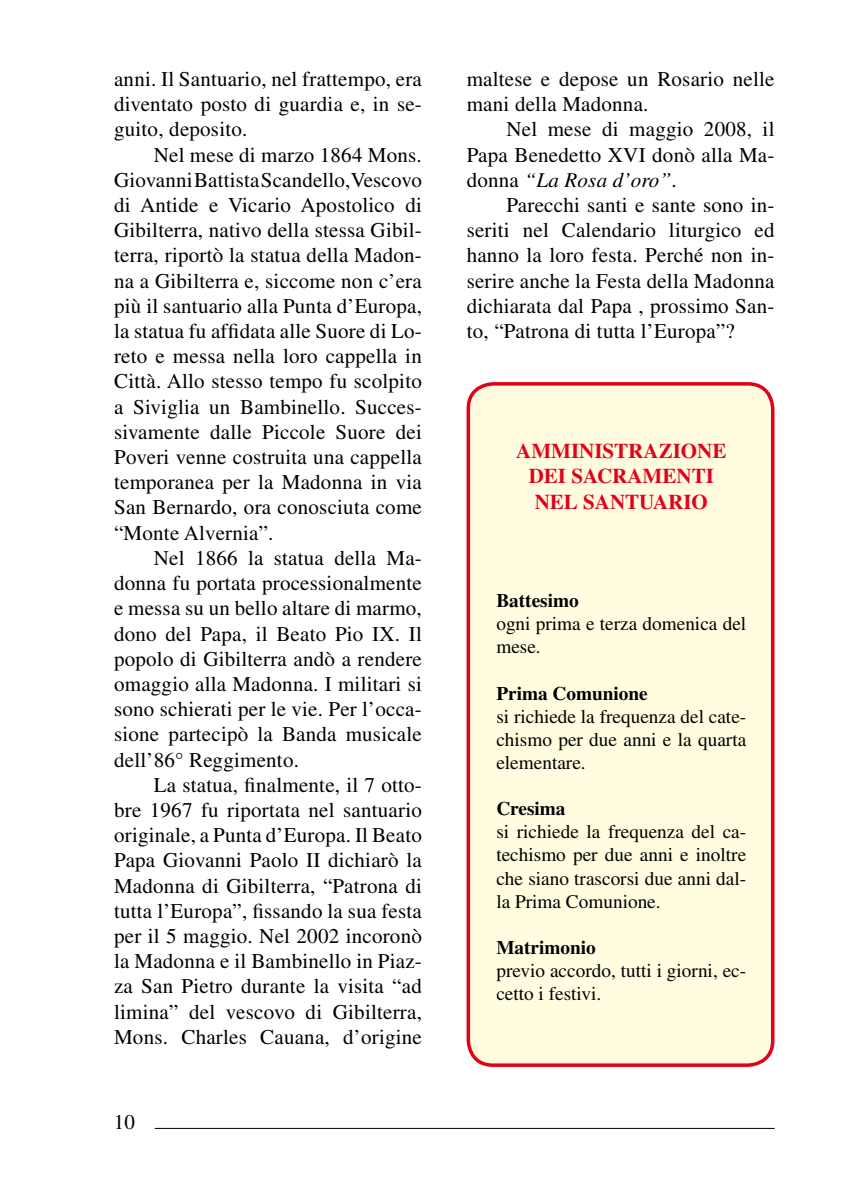
<style>
.page{position:relative;width:844px;height:1191px;background:#fff}
.page>*{position:absolute;margin:0;border:0;box-sizing:border-box;transform-origin:0 0}
.t1{font:21px/25.2px "Times";letter-spacing:.01em;color:#000;text-align:justify}
.t2{font:700 21px/25.2px "Times";color:#e2001a;text-align:center}
.t3{font:19.25px/23.1px "Times";color:#000}
.t4{font:700 19.25px "Times";color:#000}
.s1{font-style:italic}
</style>
<div class="page">
<hr style="left:155px;top:1128px;width:619px;height:1px;background:#000">
<div style="left:468px;top:384px;width:304px;height:681px;background:#fffcdf;border-radius:25px"></div>
<div style="left:466px;top:382px;width:308px;height:685px;border:4px solid #e2001a;border-radius:25px"></div>
<p class="t1" style="left:114px;top:66px;width:309px">anni. Il Santuario, nel frattempo, era diventato posto di guardia e, in se&shy;guito, deposito.</p>
<p class="t1" style="left:114px;top:142px;width:309px;text-indent:40px">Nel mese di marzo 1864 Mons.<br>Giovanni Battista Scandello,Vescovo di Antide e Vicario Apostolico di Gibilterra, nativo della stessa Gibil&shy;terra, riportò la statua della Madon&shy;na a Gibilterra e, siccome non c’era più il santuario alla Punta d’Europa, la statua fu affidata alle Suore di Lo&shy;reto e messa nella loro cappella in Città. Allo stesso tempo fu scolpito a Siviglia un Bambinello. Succes&shy;sivamente dalle Piccole Suore dei Poveri venne costruita una cappella temporanea per la Madonna in via San Bernardo, ora conosciuta come “Monte Alvernia”.</p>
<p class="t1" style="left:114px;top:545px;width:309px;text-indent:40px">Nel 1866 la statua della Ma&shy;donna fu portata processionalmente e messa su un bello altare di marmo, dono del Papa, il Beato Pio IX. Il popolo di Gibilterra andò a rendere omaggio alla Madonna. I militari si sono schierati per le vie. Per l’occa&shy;sione partecipò la Banda musicale dell’86° Reggimento.</p>
<p class="t1" style="left:114px;top:772px;width:309px;text-indent:40px">La statua, finalmente, il 7 otto&shy;bre 1967 fu riportata nel santuario originale, a Punta d’Europa. Il Beato Papa Giovanni Paolo II dichiarò la Madonna di Gibilterra, “Patrona di tutta l’Europa”, fissando la sua festa per il 5 maggio. Nel 2002 incoronò la Madonna e il Bambinello in Piaz&shy;za San Pietro durante la visita “ad limina” del vescovo di Gibilterra, Mons. Charles Cauana, d’origine</p>
<p class="t1" style="left:114px;top:1108px;width:22px">10</p>
<p class="t1" style="left:466px;top:66px;width:309px">maltese e depose un Rosario nelle mani della Madonna.</p>
<p class="t1" style="left:466px;top:117px;width:309px;text-indent:40px">Nel mese di maggio 2008, il Papa Benedetto XVI donò alla Ma&shy;donna <span class="s1">“La Rosa d’oro”</span>.</p>
<p class="t1" style="left:466px;top:192px;width:309px;text-indent:40px">Parecchi santi e sante sono in&shy;seriti nel Calendario liturgico ed hanno la loro festa. Perché non in&shy;serire anche la Festa della Madonna dichiarata dal Papa , prossimo San&shy;to, “Patrona di tutta l’Europa”?</p>
<p class="t2" style="left:516px;top:438px;width:211px">AMMINISTRAZIONE<br>DEI SACRAMENTI<br>NEL SANTUARIO</p>
<p class="t4" style="left:496px;top:589px;width:84px">Battesimo</p>
<p class="t3" style="left:496px;top:612px;width:251px">ogni prima e terza domenica del mese.</p>
<p class="t4" style="left:496px;top:681px;width:153px">Prima Comunione</p>
<p class="t3" style="left:496px;top:704px;width:251px;text-align:justify">si richiede la frequenza del cate&shy;chismo per due anni e la quarta elementare.</p>
<p class="t4" style="left:496px;top:797px;width:71px">Cresima</p>
<p class="t3" style="left:496px;top:820px;width:251px;text-align:justify">si richiede la frequenza del ca&shy;techismo per due anni e inoltre che siano trascorsi due anni dal&shy;la Prima Comunione.</p>
<p class="t4" style="left:496px;top:936px;width:101px">Matrimonio</p>
<p class="t3" style="left:496px;top:959px;width:251px">previo accordo, tutti i giorni, ec&shy;cetto i festivi.</p>
</div>
